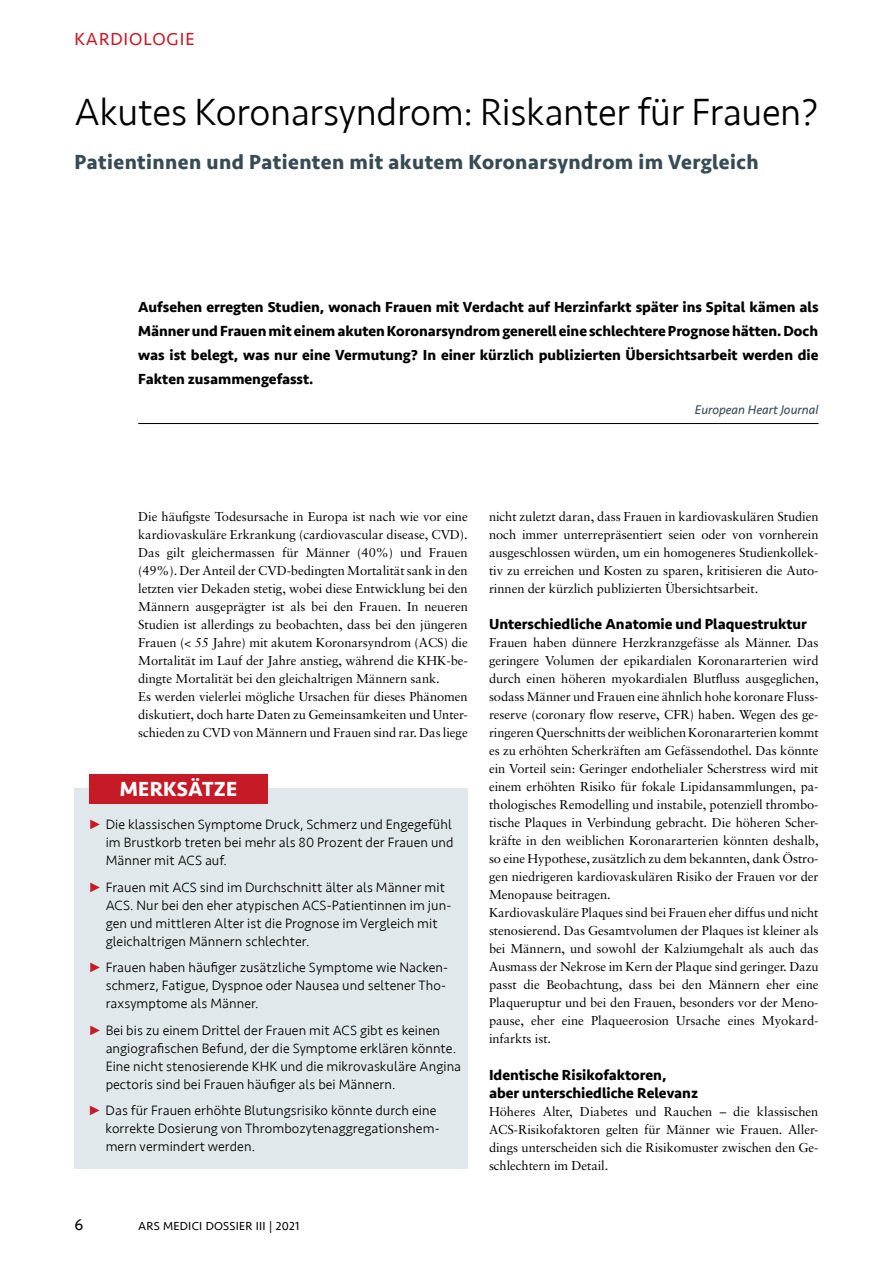
<style>
.page{position:relative;width:893px;height:1263px;background:#fff}
.page>*{position:absolute;margin:0;border:0;box-sizing:border-box;transform-origin:0 0}
.t1{font:300 39px "Seravek";letter-spacing:-.01em;color:#000}
.t2{font:700 21px "Seravek";letter-spacing:.02em;color:#374b55}
.t3{font:700 21px "Seravek";letter-spacing:.01em;color:#fff}
.t4{font:18px "Seravek";letter-spacing:.05em;color:#c61a27}
.t5{font:16.5px "Seravek";color:#000}
.t6{font:700 15px/24px "Seravek";color:#000}
.t7{font:300 13.95px/18px "Seravek";letter-spacing:.005em;color:#000}
.t8{font:12.9px/18px "Sabon";letter-spacing:-.005em;color:#000}
.t9{font:italic 12.9px "Seravek";color:#374b55}
.t10{font:12px "Seravek";letter-spacing:.02em;color:#000}
</style>
<div class="page">
<hr style="left:138px;top:423px;width:681px;height:1px;background:#000">
<div style="left:74px;top:788px;width:394px;height:381px;background:#e1e8ec"></div>
<div style="left:89px;top:774px;width:179px;height:30px;background:#c61a27"></div>
<h3 class="t4" style="left:74px;top:25px;width:122px">KARDIOLOGIE</h3>
<h1 class="t1" style="left:74px;top:89px;width:746px">Akutes Koronarsyndrom: Riskanter für Frauen?</h1>
<h2 class="t2" style="left:74px;top:146px;width:686px">Patientinnen und Patienten mit akutem Koronarsyndrom im Vergleich</h2>
<p class="t6" style="left:138px;top:294px;width:682px;text-align:justify">Aufsehen erregten Studien, wonach Frauen mit Verdacht auf Herzinfarkt später ins Spital kämen als Männer und Frauen mit einem akuten Koronarsyndrom generell eine schlechtere Prognose hätten. Doch was ist belegt, was nur eine Vermutung? In einer kürzlich publizierten Übersichtsarbeit werden die Fakten zusammengefasst.</p>
<p class="t9" style="left:695px;top:399px;width:125px">European Heart Journal</p>
<p class="t8" style="left:138px;top:508px;width:331px">Die häufigste Todesursache in Europa ist nach wie vor eine kardiovaskuläre Erkrankung (cardiovascular disease, CVD).<br>Das gilt gleichermassen für Männer (40%) und Frauen (49%). Der Anteil der CVD-bedingten Mortalität sank in den letzten vier Dekaden stetig, wobei diese Entwicklung bei den Männern ausgeprägter ist als bei den Frauen. In neueren Studien ist allerdings zu beobachten, dass bei den jüngeren Frauen (&lt; 55 Jahre) mit akutem Koronarsyndrom (ACS) die Mortalität im Lauf der Jahre anstieg, während die KHK-be&shy;dingte Mortalität bei den gleichaltrigen Männern sank.<br>Es werden vielerlei mögliche Ursachen für dieses Phänomen diskutiert, doch harte Daten zu Gemeinsamkeiten und Unter&shy;schieden zu CVD von Männern und Frauen sind rar. Das liege</p>
<p class="t8" style="left:489px;top:508px;width:331px;text-align:justify">nicht zuletzt daran, dass Frauen in kardiovaskulären Studien noch immer unterrepräsentiert seien oder von vornherein ausgeschlossen würden, um ein homogeneres Studienkollek&shy;tiv zu erreichen und Kosten zu sparen, kritisieren die Auto&shy;rinnen der kürzlich publizierten Übersichtsarbeit.</p>
<p class="t6" style="left:489px;top:612px;width:319px">Unterschiedliche Anatomie und Plaquestruktur</p>
<p class="t8" style="left:489px;top:634px;width:331px">Frauen haben dünnere Herzkranzgefässe als Männer. Das geringere Volumen der epikardialen Koronararterien wird durch einen höheren myokardialen Blutfluss ausgeglichen, sodass Männer und Frauen eine ähnlich hohe koronare Fluss&shy;reserve (coronary flow reserve, CFR) haben. Wegen des ge&shy;ringeren Querschnitts der weiblichen Koronararterien kommt es zu erhöhten Scherkräften am Gefässendothel. Das könnte ein Vorteil sein: Geringer endothelialer Scherstress wird mit einem erhöhten Risiko für fokale Lipidansammlungen, pa&shy;thologisches Remodelling und instabile, potenziell thrombo&shy;tische Plaques in Verbindung gebracht. Die höheren Scher&shy;kräfte in den weiblichen Koronararterien könnten deshalb, so eine Hypothese, zusätzlich zu dem bekannten, dank Östro&shy;gen niedrigeren kardiovaskulären Risiko der Frauen vor der Menopause beitragen.<br>Kardiovaskuläre Plaques sind bei Frauen eher diffus und nicht stenosierend. Das Gesamtvolumen der Plaques ist kleiner als bei Männern, und sowohl der Kalziumgehalt als auch das Ausmass der Nekrose im Kern der Plaque sind geringer. Dazu passt die Beobachtung, dass bei den Männern eher eine Plaqueruptur und bei den Frauen, besonders vor der Meno&shy;pause, eher eine Plaqueerosion Ursache eines Myokard&shy;infarkts ist.</p>
<p class="t6" style="left:489px;top:1065px;width:211px;line-height:18px">Identische Risikofaktoren, aber unterschiedliche Relevanz</p>
<p class="t8" style="left:489px;top:1102px;width:331px;text-align:justify">Höheres Alter, Diabetes und Rauchen – die klassischen ACS-Risikofaktoren gelten für Männer wie Frauen. Aller&shy;dings unterscheiden sich die Risikomuster zwischen den Ge&shy;schlechtern im Detail.</p>
<h2 class="t3" style="left:120px;top:772px;width:119px">MERKSÄTZE</h2>
<p class="t7" style="left:106px;top:815px;width:349px">Die klassischen Symptome Druck, Schmerz und Engegefühl im Brustkorb treten bei mehr als 80 Prozent der Frauen und<br>Männer mit ACS auf.</p>
<p class="t7" style="left:106px;top:878px;width:347px">Frauen mit ACS sind im Durchschnitt älter als Männer mit ACS. Nur bei den eher atypischen ACS-Patientinnen im jun&shy;gen und mittleren Alter ist die Prognose im Vergleich mit gleichaltrigen Männern schlechter.</p>
<p class="t7" style="left:106px;top:959px;width:344px">Frauen haben häufiger zusätzliche Symptome wie Nacken&shy;schmerz, Fatigue, Dyspnoe oder Nausea und seltener Tho&shy;raxsymptome als Männer.</p>
<p class="t7" style="left:106px;top:1021px;width:357px">Bei bis zu einem Drittel der Frauen mit ACS gibt es keinen angiografischen Befund, der die Symptome erklären könnte.<br>Eine nicht stenosierende KHK und die mikrovaskuläre Angina pectoris sind bei Frauen häufiger als bei Männern.</p>
<p class="t7" style="left:106px;top:1102px;width:336px">Das für Frauen erhöhte Blutungsrisiko könnte durch eine korrekte Dosierung von Thrombozytenaggregationshem&shy;mern vermindert werden.</p>
<p class="t5" style="left:74px;top:1212px;width:11px">6</p>
<p class="t10" style="left:138px;top:1217px;width:163px">ARS MEDICI DOSSIER III | 2021</p>
</div>
